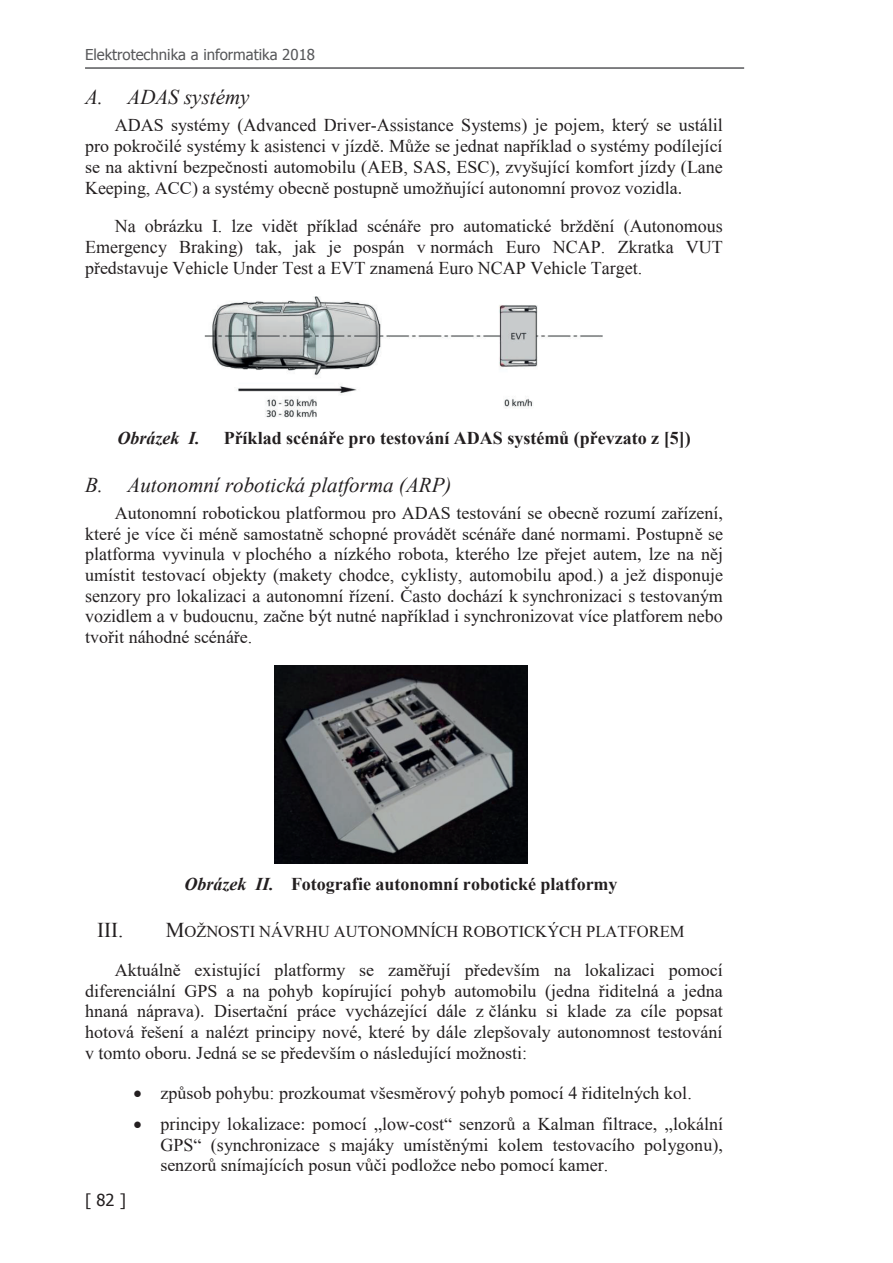
<style>
.page{position:relative;width:893px;height:1263px;background:#fff}
.page>*{position:absolute;margin:0;border:0;box-sizing:border-box;transform-origin:0 0}
.t1{font:italic 21px "Times New Roman";color:#231f20}
.t2{font:21px "Times New Roman";color:#231f20}
.t3{font:18px/20.7px "Times New Roman";color:#231f20;text-align:justify}
.t4{font:700 18px "Times New Roman";color:#231f20}
.t5{font:italic 700 18px "Times New Roman";color:#231f20}
.t6{font:16.5px "Times New Roman";letter-spacing:-.005em;color:#231f20}
.t7{font:16.5px "Tahoma";color:#231f20}
.t8{font:15px "Tahoma";color:#57585a}
.s1{font-style:italic}
.s2{font-size:21px}
</style>
<div class="page">
<img style="left:205px;top:296px;width:398px;height:122px">
<img style="left:275px;top:665px;width:252px;height:199px">
<hr style="left:85px;top:67px;width:659px;height:2px;background:#57585a">
<p class="t8" style="left:85px;top:44px;width:231px">Elektrotechnika a informatika 2018</p>
<p class="t1" style="left:85px;top:83px;width:166px">A. ADAS systémy</p>
<p class="t3" style="left:85px;top:114px;width:639px;text-indent:30px">ADAS systémy (Advanced Driver-Assistance Systems) je pojem, který se ustálil pro pokročilé systémy k asistenci v jízdě. Může se jednat například o systémy podílející se na aktivní bezpečnosti automobilu (AEB, SAS, ESC), zvyšující komfort jízdy (Lane Keeping, ACC) a systémy obecně postupně umožňující autonomní provoz vozidla.</p>
<p class="t3" style="left:85px;top:216px;width:639px;text-indent:30px">Na obrázku I. lze vidět příklad scénáře pro automatické brždění (Autonomous Emergency Braking) tak, jak je pospán v normách Euro NCAP. Zkratka VUT představuje Vehicle Under Test a EVT znamená Euro NCAP Vehicle Target.</p>
<p class="t5" style="left:117px;top:426px;width:84px">Obrázek I.</p>
<p class="t4" style="left:224px;top:425px;width:468px">Příklad scénáře pro testování ADAS systémů (převzato z [5])</p>
<p class="t1" style="left:85px;top:470px;width:368px">B. Autonomní robotická platforma (ARP)</p>
<p class="t3" style="left:85px;top:502px;width:640px;text-indent:30px">Autonomní robotickou platformou pro ADAS testování se obecně rozumí zařízení, které je více či méně samostatně schopné provádět scénáře dané normami. Postupně se platforma vyvinula v plochého a nízkého robota, kterého lze přejet autem, lze na něj umístit testovací objekty (makety chodce, cyklisty, automobilu apod.) a jež disponuje senzory pro lokalizaci a autonomní řízení. Často dochází k synchronizaci s testovaným vozidlem a v budoucnu, začne být nutné například i synchronizovat více platforem nebo tvořit náhodné scénáře.</p>
<p class="t4" style="left:185px;top:870px;width:434px"><span class="s1">Obrázek II.</span> Fotografie autonomní robotické platformy</p>
<p class="t2" style="left:97px;top:915px;width:28px">III.</p>
<p class="t6" style="left:166px;top:919px;width:520px"><span class="s2">M</span>OŽNOSTI NÁVRHU AUTONOMNÍCH ROBOTICKÝCH PLATFOREM</p>
<p class="t3" style="left:85px;top:959px;width:639px;text-indent:30px">Aktuálně existující platformy se zaměřují především na lokalizaci pomocí diferenciální GPS a na pohyb kopírující pohyb automobilu (jedna řiditelná a jedna hnaná náprava). Disertační práce vycházející dále z článku si klade za cíle popsat hotová řešení a nalézt principy nové, které by dále zlepšovaly autonomnost testování v tomto oboru. Jedná se se především o následující možnosti:</p>
<p class="t3" style="left:134px;top:1082px;width:560px">• způsob pohybu: prozkoumat všesměrový pohyb pomocí 4 řiditelných kol.</p>
<p class="t3" style="left:160px;top:1113px;width:564px;text-indent:-27px">• principy lokalizace: pomocí „low-cost“ senzorů a Kalman filtrace, „lokální GPS“ (synchronizace s majáky umístěnými kolem testovacího polygonu), senzorů snímajících posun vůči podložce nebo pomocí kamer.</p>
<p class="t7" style="left:85px;top:1189px;width:42px">[ 82 ]</p>
</div>
